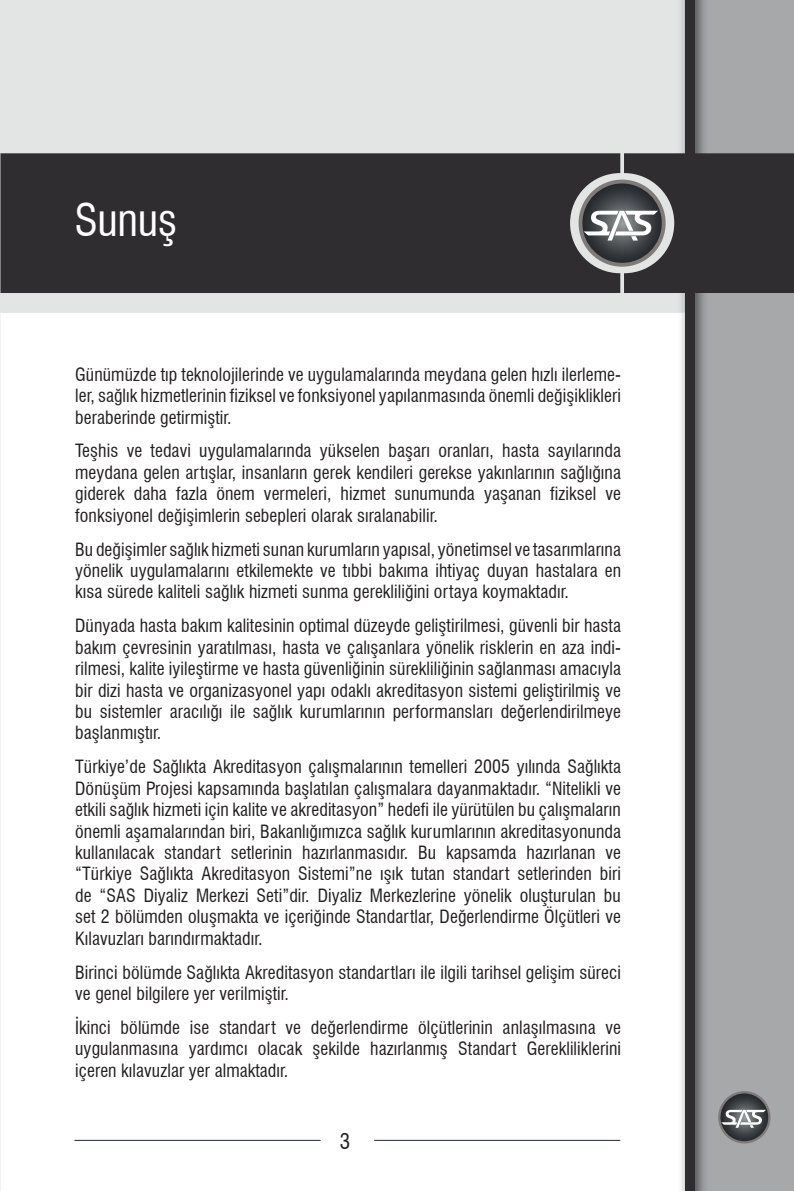
<style>
.page{position:relative;width:794px;height:1191px;background:#fff}
.page>*{position:absolute;margin:0;border:0;box-sizing:border-box;transform-origin:0 0}
.t1{font:condensed 43.75px "Swiss 721 BT";letter-spacing:-.01em;color:#fff}
.t2{font:condensed 21px "Swiss 721 BT";color:#231f20}
.t3{font:condensed 17.85px/21.3px "Swiss 721 BT";letter-spacing:.005em;color:#231f20;text-align:justify}
</style>
<div class="page">
<div style="left:0;top:0;width:694px;height:313px;background:#e3e4e4"></div>
<div style="left:694px;top:0;width:100px;height:1191px;background:#a6a8aa"></div>
<img style="left:681px;top:0;width:24px;height:1191px">
<div style="left:0;top:153px;width:583px;height:140px;background:#2f2d2f"></div>
<div style="left:685px;top:0;width:9px;height:1191px;background:#2f2d2f"></div>
<svg style="left:583px;top:153px;width:211px;height:140px"></svg>
<svg style="left:718px;top:1091px;width:52px;height:52px"></svg>
<svg style="left:720px;top:1093px;width:48px;height:48px"></svg>
<svg style="left:721px;top:1109px;width:45px;height:18px"></svg>
<hr style="left:74px;top:1140px;width:246px;height:1px;background:#222733">
<hr style="left:374px;top:1140px;width:246px;height:1px;background:#222733">
<h1 class="t1" style="left:74px;top:194px;width:104px">Sunuş</h1>
<p class="t3" style="left:75px;top:363px;width:547px">Günümüzde tıp teknolojilerinde ve uygulamalarında meydana gelen hızlı ilerleme&shy;ler, sağlık hizmetlerinin fiziksel ve fonksiyonel yapılanmasında önemli değişiklikleri beraberinde getirmiştir.</p>
<p class="t3" style="left:75px;top:440px;width:547px">Teşhis ve tedavi uygulamalarında yükselen başarı oranları, hasta sayılarında meydana gelen artışlar, insanların gerek kendileri gerekse yakınlarının sağlığına giderek daha fazla önem vermeleri, hizmet sunumunda yaşanan fiziksel ve fonksiyonel değişimlerin sebepleri olarak sıralanabilir.</p>
<p class="t3" style="left:75px;top:538px;width:547px">Bu değişimler sağlık hizmeti sunan kurumların yapısal, yönetimsel ve tasarımlarına yönelik uygulamalarını etkilemekte ve tıbbi bakıma ihtiyaç duyan hastalara en kısa sürede kaliteli sağlık hizmeti sunma gerekliliğini ortaya koymaktadır.</p>
<p class="t3" style="left:75px;top:615px;width:547px">Dünyada hasta bakım kalitesinin optimal düzeyde geliştirilmesi, güvenli bir hasta bakım çevresinin yaratılması, hasta ve çalışanlara yönelik risklerin en aza indi&shy;rilmesi, kalite iyileştirme ve hasta güvenliğinin sürekliliğinin sağlanması amacıyla bir dizi hasta ve organizasyonel yapı odaklı akreditasyon sistemi geliştirilmiş ve bu sistemler aracılığı ile sağlık kurumlarının performansları değerlendirilmeye başlanmıştır.</p>
<p class="t3" style="left:75px;top:756px;width:547px">Türkiye’de Sağlıkta Akreditasyon çalışmalarının temelleri 2005 yılında Sağlıkta Dönüşüm Projesi kapsamında başlatılan çalışmalara dayanmaktadır. “Nitelikli ve etkili sağlık hizmeti için kalite ve akreditasyon” hedefi ile yürütülen bu çalışmaların önemli aşamalarından biri, Bakanlığımızca sağlık kurumlarının akreditasyonunda kullanılacak standart setlerinin hazırlanmasıdır. Bu kapsamda hazırlanan ve “Türkiye Sağlıkta Akreditasyon Sistemi”ne ışık tutan standart setlerinden biri de “SAS Diyaliz Merkezi Seti”dir. Diyaliz Merkezlerine yönelik oluşturulan bu set 2 bölümden oluşmakta ve içeriğinde Standartlar, Değerlendirme Ölçütleri ve Kılavuzları barındırmaktadır.</p>
<p class="t3" style="left:75px;top:961px;width:547px">Birinci bölümde Sağlıkta Akreditasyon standartları ile ilgili tarihsel gelişim süreci ve genel bilgilere yer verilmiştir.</p>
<p class="t3" style="left:75px;top:1016px;width:547px">İkinci bölümde ise standart ve değerlendirme ölçütlerinin anlaşılmasına ve uygulanmasına yardımcı olacak şekilde hazırlanmış Standart Gerekliliklerini içeren kılavuzlar yer almaktadır.</p>
<p class="t2" style="left:340px;top:1128px;width:12px">3</p>
</div>
